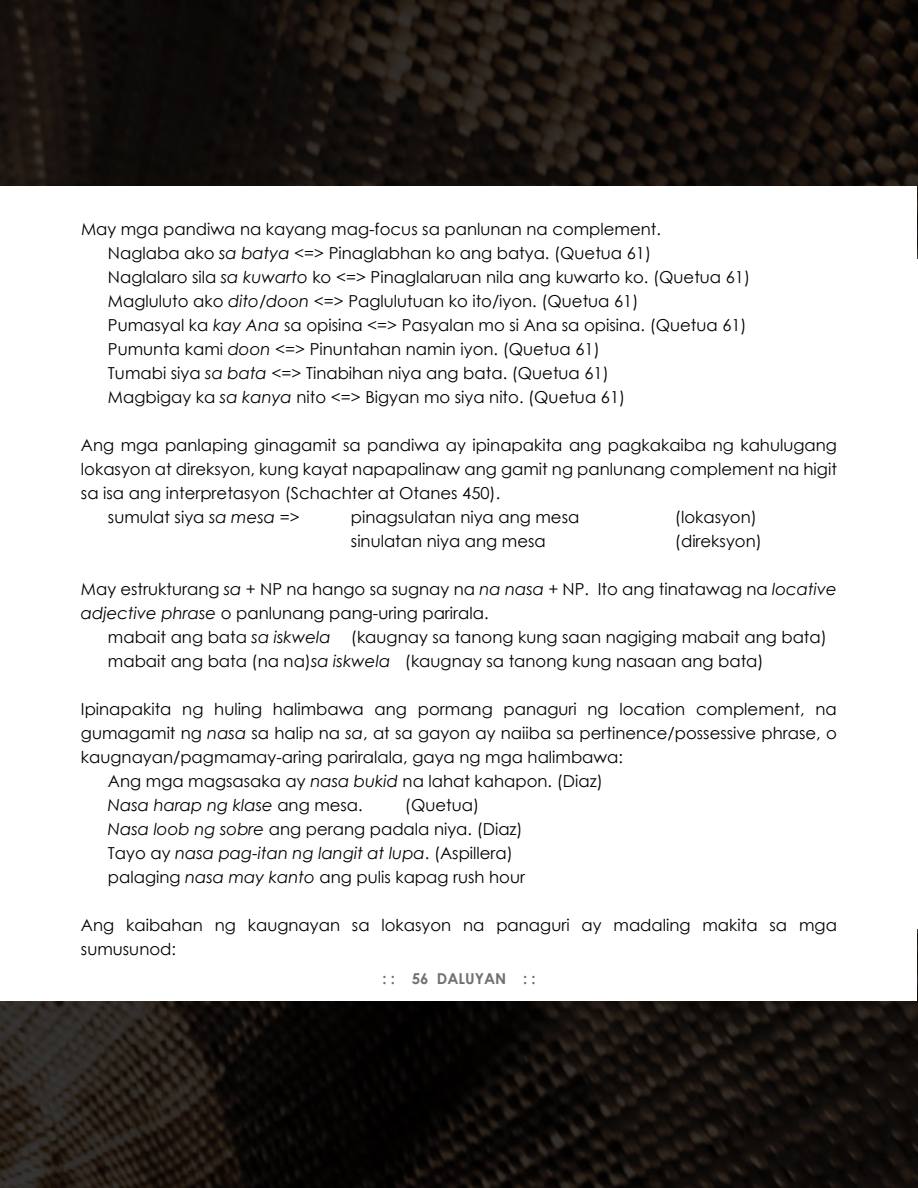
<style>
.page{position:relative;width:918px;height:1188px;background:#fff}
.page>*{position:absolute;margin:0;border:0;box-sizing:border-box;transform-origin:0 0}
.t1{font:16.5px/24px "Century Gothic";color:#000}
.t2{font:italic 16.5px "Century Gothic";color:#000}
.t3{font:700 15px "Century Gothic";color:#707173}
.s1{font-style:italic}
.s2{font-style:normal}
</style>
<div class="page">
<svg style="left:0;top:929px;width:918px;height:259px"></svg>
<svg style="left:0;top:0;width:918px;height:259px;fill:#140e0b"></svg>
<div style="left:1px;top:187px;width:916px;height:814px;background:#fff"></div>
<p class="t1" style="left:108px;top:217px;width:644px;text-indent:-27px">May mga pandiwa na kayang mag-focus sa panlunan na complement.<br>Naglaba ako <span class="s1">sa batya</span> &lt;=&gt; Pinaglabhan ko ang batya. (Quetua 61)<br>Naglalaro sila <span class="s1">sa kuwarto</span> ko &lt;=&gt; Pinaglalaruan nila ang kuwarto ko. (Quetua 61)<br>Magluluto ako <span class="s1">dito/doon</span> &lt;=&gt; Paglulutuan ko ito/iyon. (Quetua 61)<br>Pumasyal ka <span class="s1">kay Ana</span> sa opisina &lt;=&gt; Pasyalan mo si Ana sa opisina. (Quetua 61)<br>Pumunta kami <span class="s1">doon</span> &lt;=&gt; Pinuntahan namin iyon. (Quetua 61)<br>Tumabi siya <span class="s1">sa bata</span> &lt;=&gt; Tinabihan niya ang bata. (Quetua 61)<br>Magbigay ka <span class="s1">sa kanya</span> nito &lt;=&gt; Bigyan mo siya nito. (Quetua 61)</p>
<p class="t1" style="left:81px;top:433px;width:757px">Ang mga panlaping ginagamit sa pandiwa ay ipinapakita ang pagkakaiba ng kahulugang</p>
<p class="t1" style="left:81px;top:457px;width:757px">lokasyon at direksyon, kung kayat napapalinaw ang gamit ng panlunang complement na higit</p>
<p class="t1" style="left:81px;top:481px;width:421px">sa isa ang interpretasyon (Schachter at Otanes 450).</p>
<p class="t1" style="left:108px;top:505px;width:193px">sumulat siya <span class="s1">sa mesa</span> =&gt;</p>
<p class="t1" style="left:351px;top:505px;width:230px">pinagsulatan niya ang mesa</p>
<p class="t1" style="left:675px;top:505px;width:83px">(lokasyon)</p>
<p class="t1" style="left:351px;top:529px;width:196px">sinulatan niya ang mesa</p>
<p class="t1" style="left:675px;top:529px;width:88px">(direksyon)</p>
<p class="t1" style="left:81px;top:577px;width:757px">May estrukturang <span class="s1">sa</span> + NP na hango sa sugnay na <span class="s1">na nasa</span> + NP. Ito ang tinatawag na <span class="s1">locative adjective phrase</span> o panlunang pang-uring parirala.</p>
<p class="t1" style="left:108px;top:625px;width:720px">mabait ang bata <span class="s1">sa iskwela</span> (kaugnay sa tanong kung saan nagiging mabait ang bata) mabait ang bata (na na)<span class="s1">sa iskwela</span> (kaugnay sa tanong kung nasaan ang bata)</p>
<p class="t1" style="left:81px;top:697px;width:757px">Ipinapakita ng huling halimbawa ang pormang panaguri ng location complement, na</p>
<p class="t1" style="left:81px;top:721px;width:758px">gumagamit ng <span class="s1">nasa</span> sa halip na <span class="s1">sa</span>, at sa gayon ay naiiba sa pertinence/possessive phrase, o</p>
<p class="t1" style="left:81px;top:745px;width:544px">kaugnayan/pagmamay-aring pariralala, gaya ng mga halimbawa:</p>
<p class="t1" style="left:108px;top:769px;width:496px">Ang mga magsasaka ay <span class="s1">nasa bukid</span> na lahat kahapon. (Diaz)</p>
<p class="t2" style="left:108px;top:794px;width:256px">Nasa harap ng klase <span class="s2">ang mesa.</span></p>
<p class="t1" style="left:108px;top:793px;width:419px;text-indent:297px">(Quetua)<br><span class="s1">Nasa loob ng sobre</span> ang perang padala niya. (Diaz)<br>Tayo ay <span class="s1">nasa pag-itan ng langit at lupa</span>. (Aspillera) palaging <span class="s1">nasa may kanto</span> ang pulis kapag rush hour</p>
<p class="t1" style="left:81px;top:913px;width:758px">Ang kaibahan ng kaugnayan sa lokasyon na panaguri ay madaling makita sa mga sumusunod:</p>
<p class="t3" style="left:382px;top:968px;width:155px">: : 56 DALUYAN : :</p>
</div>
